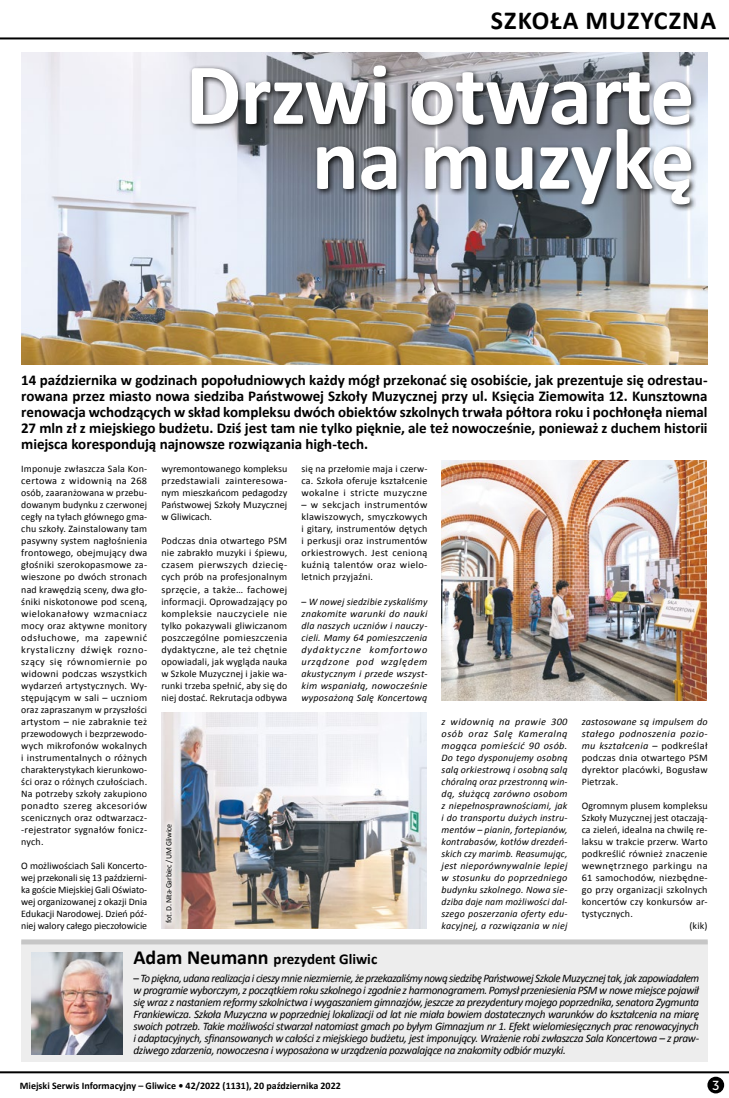
<style>
.page{position:relative;width:729px;height:1098px;background:#fff}
.page>*{position:absolute;margin:0;border:0;box-sizing:border-box;transform-origin:0 0}
.t1{font:700 88px/64.9px "Calibri";letter-spacing:-.01em;color:#fff;text-align:right}
.t2{font:700 26px "Calibri";letter-spacing:.04em;color:#000}
.t3{font:700 15px/16px "Calibri";letter-spacing:-.005em;color:#000;text-align:justify}
.t4{font:13px "Museo Sans 500";color:#fff}
.t5{font:italic 11.5px/12px "Calibri";letter-spacing:-.03em;color:#000;text-align:justify;scale:.96 1}
.t6{font:10px/12px "Calibri";letter-spacing:.02em;color:#000;text-align:justify}
.t7{font:italic 10px/12px "Calibri";letter-spacing:.02em;color:#000;text-align:justify}
.t8{font:700 10px "Calibri";color:#000}
.t9{font:10px "Calibri";letter-spacing:.04em;color:#000}
.t10{font:8px "Calibri";letter-spacing:-.03em;color:#000}
.s1{font-style:normal}
.s2{font-style:italic}
.s3{font-size:20px}
</style>
<div class="page">
<hr style="left:0;top:37px;width:729px;height:2px;background:#000">
<hr style="left:0;top:1070px;width:729px;height:2px;background:#000">
<div style="left:707px;top:1076px;width:17px;height:16px;background:#000;border-radius:50%"></div>
<img style="left:21px;top:52px;width:686px;height:312px">
<div style="left:22px;top:941px;width:685px;height:120px;background:#ededed"></div>
<img style="left:31px;top:952px;width:91px;height:101px">
<div style="left:21px;top:939px;width:686px;height:5px;background:#c6c6c6"></div>
<div style="left:188px;top:63px;width:510px;height:148px;background:#000;opacity:.86"></div>
<img style="left:441px;top:460px;width:265px;height:240px">
<img style="left:161px;top:712px;width:265px;height:216px">
<div style="left:159px;top:817px;width:20px;height:111px;background:#fff;opacity:.75"></div>
<h2 class="t2" style="left:491px;top:4px;width:226px">SZKOŁA MUZYCZNA</h2>
<h1 class="t1" style="left:186px;top:62px;width:510px">Drzwi otwarte na muzykę</h1>
<p class="t3" style="left:21px;top:372px;width:687px">14 października w godzinach popołudniowych każdy mógł przekonać się osobiście, jak prezentuje się odrestau&shy;rowana przez miasto nowa siedziba Państwowej Szkoły Muzycznej przy ul. Księcia Ziemowita 12. Kunsztowna renowacja wchodzących w skład kompleksu dwóch obiektów szkolnych trwała półtora roku i pochłonęła niemal 27 mln zł z miejskiego budżetu. Dziś jest tam nie tylko pięknie, ale też nowocześnie, ponieważ z duchem historii miejsca korespondują najnowsze rozwiązania high-tech.</p>
<p class="t6" style="left:21px;top:463px;width:127px">Imponuje zwłaszcza Sala Kon&shy;certowa z widownią na 268 osób, zaaranżowana w przebu&shy;dowanym budynku z czerwonej cegły na tyłach głównego gma&shy;chu szkoły. Zainstalowany tam pasywny system nagłośnienia frontowego, obejmujący dwa głośniki szerokopasmowe za&shy;wieszone po dwóch stronach nad krawędzią sceny, dwa gło&shy;śniki niskotonowe pod sceną, wielokanałowy wzmacniacz mocy oraz aktywne monitory odsłuchowe, ma zapewnić krystaliczny dźwięk rozno&shy;szący się równomiernie po widowni podczas wszystkich wydarzeń artystycznych. Wy&shy;stępującym w sali – uczniom oraz zapraszanym w przyszłości artystom – nie zabraknie też przewodowych i bezprzewodo&shy;wych mikrofonów wokalnych i instrumentalnych o różnych charakterystykach kierunkowo&shy;ści oraz o różnych czułościach.<br>Na potrzeby szkoły zakupiono ponadto szereg akcesoriów scenicznych oraz odtwarzacz--rejestrator sygnałów fonicz&shy;nych.</p>
<p class="t6" style="left:21px;top:859px;width:127px">O możliwościach Sali Koncerto&shy;wej przekonali się 13 październi&shy;ka goście Miejskiej Gali Oświato&shy;wej organizowanej z okazji Dnia Edukacji Narodowej. Dzień póź&shy;niej walory całego pieczołowicie</p>
<p class="t6" style="left:161px;top:463px;width:127px">wyremontowanego kompleksu przedstawiali zainteresowa&shy;nym mieszkańcom pedagodzy Państwowej Szkoły Muzycznej w Gliwicach.</p>
<p class="t6" style="left:161px;top:535px;width:127px">Podczas dnia otwartego PSM nie zabrakło muzyki i śpiewu, czasem pierwszych dziecię&shy;cych prób na profesjonalnym sprzęcie, a także… fachowej informacji. Oprowadzający po kompleksie nauczyciele nie tylko pokazywali gliwiczanom poszczególne pomieszczenia dydaktyczne, ale też chętnie opowiadali, jak wygląda nauka w Szkole Muzycznej i jakie wa&shy;runki trzeba spełnić, aby się do niej dostać. Rekrutacja odbywa</p>
<p class="t6" style="left:301px;top:463px;width:127px">się na przełomie maja i czerw&shy;ca. Szkoła oferuje kształcenie wokalne i stricte muzyczne</p>
<p class="t6" style="left:301px;top:499px;width:127px">– w sekcjach instrumentów klawiszowych, smyczkowych i gitary, instrumentów dętych i perkusji oraz instrumentów orkiestrowych. Jest cenioną kuźnią talentów oraz wielo&shy;letnich przyjaźni.</p>
<p class="t7" style="left:301px;top:594px;width:127px"><span class="s1">–</span> W nowej siedzibie zyskaliśmy znakomite warunki do nauki dla naszych uczniów i nauczy&shy;cieli. Mamy 64 pomieszczenia dydaktyczne komfortowo urządzone pod względem akustycznym i przede wszyst&shy;kim wspaniałą, nowocześnie wyposażoną Salę Koncertową</p>
<p class="t7" style="left:441px;top:714px;width:127px">z widownią na prawie 300 osób oraz Salę Kameralną mogąca pomieścić 90 osób.<br>Do tego dysponujemy osobną salą orkiestrową i osobną salą chóralną oraz przestronną win&shy;dą, służącą zarówno osobom z niepełnosprawnościami, jak i do transportu dużych instru&shy;mentów – pianin, fortepianów, kontrabasów, kotłów drezdeń&shy;skich czy marimb. Reasumując, jest nieporównywalnie lepiej w stosunku do poprzedniego budynku szkolnego. Nowa sie&shy;dziba daje nam możliwości dal&shy;szego poszerzania oferty edu&shy;kacyjnej, a rozwiązania w niej</p>
<p class="t6" style="left:581px;top:715px;width:127px"><span class="s2">zastosowane są impulsem do stałego podnoszenia pozio&shy;mu kształcenia</span> – podkreślał podczas dnia otwartego PSM dyrektor placówki, Bogusław Pietrzak.</p>
<p class="t6" style="left:581px;top:799px;width:127px">Ogromnym plusem kompleksu</p>
<p class="t6" style="left:581px;top:811px;width:127px">Szkoły Muzycznej jest otaczają-</p>
<p class="t6" style="left:581px;top:823px;width:127px">ca zieleń, idealna na chwilę re-</p>
<p class="t6" style="left:581px;top:835px;width:127px">laksu w trakcie przerw. Warto</p>
<p class="t6" style="left:581px;top:847px;width:127px">podkreślić również znaczenie</p>
<p class="t9" style="left:581px;top:858px;width:127px">wewnętrznego parkingu na</p>
<p class="t6" style="left:581px;top:871px;width:127px">61 samochodów, niezbędne-</p>
<p class="t6" style="left:581px;top:883px;width:127px">go przy organizacji szkolnych</p>
<p class="t6" style="left:581px;top:895px;width:127px">koncertów czy konkursów ar-</p>
<p class="t6" style="left:581px;top:907px;width:53px">tystycznych.</p>
<p class="t6" style="left:689px;top:919px;width:20px">(kik)</p>
<p class="t10" style="left:164px;top:922px;width:100px;rotate:-90deg">fot. D. Nita-Garbiec / UM Gliwice</p>
<h3 class="t3" style="left:133px;top:950px;width:245px"><span class="s3">Adam Neumann</span> prezydent Gliwic</h3>
<p class="t5" style="left:133px;top:970px;width:591px"><span class="s1">–</span> To piękna, udana realizacja i cieszy mnie niezmiernie, że przekazaliśmy nową siedzibę Państwowej Szkole Muzycznej tak, jak zapowiadałem w programie wyborczym, z początkiem roku szkolnego i zgodnie z harmonogramem. Pomysł przeniesienia PSM w nowe miejsce pojawił się wraz z nastaniem reformy szkolnictwa i wygaszaniem gimnazjów, jeszcze za prezydentury mojego poprzednika, senatora Zygmunta Frankiewicza. Szkoła Muzyczna w poprzedniej lokalizacji od lat nie miała bowiem dostatecznych warunków do kształcenia na miarę swoich potrzeb. Takie możliwości stwarzał natomiast gmach po byłym Gimnazjum nr 1. Efekt wielomiesięcznych prac renowacyjnych i adaptacyjnych, sfinansowanych w całości z miejskiego budżetu, jest imponujący. Wrażenie robi zwłaszcza Sala Koncertowa – z praw&shy;dziwego zdarzenia, nowoczesna i wyposażona w urządzenia pozwalające na znakomity odbiór muzyki.</p>
<p class="t8" style="left:20px;top:1079px;width:322px">Miejski Serwis Informacyjny – Gliwice • 42/2022 (1131), 20 października 2022</p>
<h3 class="t4" style="left:712px;top:1077px;width:9px">3</h3>
</div>
